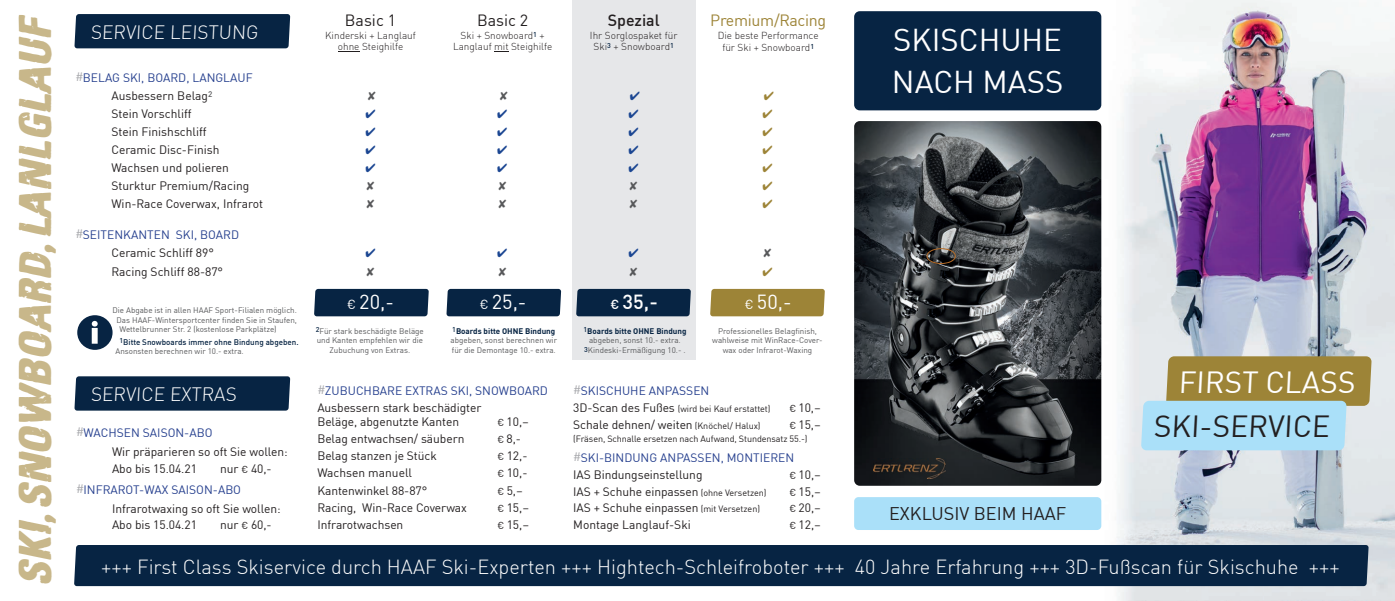
<style>
.page{position:relative;width:1395px;height:601px;background:#fff}
.page>*{position:absolute;margin:0;border:0;box-sizing:border-box;transform-origin:0 0}
.t1{font:44.7px "Intersport Headline";color:#c8b78a}
.t2{font:31px/41.8px "FFDIN Profor IIC";color:#fff}
.t3{font:30px "FFDIN Profor IIC";color:#231f20}
.t4{font:30px "FFDIN Profor IIC";color:#fff}
.t5{font:300 20px "FFDIN Profor IIC";color:#fff}
.t6{font:20px "FFDIN Profor IIC";color:#fff}
.t7{font:500 20px "FFDIN Profor IIC";color:#fff}
.t8{font:300 19px "FFDIN Profor IIC";color:#fff}
.t9{font:18px "FFDIN Profor IIC";color:#231f20}
.t10{font:16px "FFDIN Profor IIC";letter-spacing:-.02em;color:#9d8437}
.t11{font:16px "FFDIN Profor IIC";color:#231f20}
.t12{font:500 16px "FFDIN Profor IIC";color:#231f20}
.t13{font:12px/18.1px "FFDIN Profor IIC";letter-spacing:-.005em;color:#231f20}
.t14{font:12px/17.2px "FFDIN Profor IIC";color:#253f8e}
.t15{font:12px/18.1px "Zapf Dingbats ITC";color:#1b4692;text-align:justify}
.t16{font:12px/18.1px "Zapf Dingbats ITC";color:#9d8437}
.t17{font:300 10px/11px "FFDIN Profor IIC";color:#231f20;text-align:center}
.t18{font:9px "FFDIN Profor IIC";letter-spacing:-.01em;color:#231f20}
.t19{font:8px/9.6px "FFDIN Profor IIC";color:#57585a;text-align:center}
.t20{font:500 8px/9.6px "FFDIN Profor IIC";color:#072443}
.s1{color:#a8a9ad}
.s2{color:#253f8e}
.s3{font-size:13px}
.s4{font-weight:700;color:#072443}
.s5{font-weight:500;font-size:7px;color:#072443}
.s6{font-weight:400;color:#57585a}
.s7{color:#231f20}
.s8{font-size:10px;color:#231f20}
.s9{font-size:10px}
.s10{font-size:12px}
.s11{font-size:9px}
</style>
<div class="page">
<img style="left:1101px;top:0;width:294px;height:601px">
<div style="left:570px;top:0;width:128px;height:360px;background:#e6e7e9"></div>
<svg style="left:338px;top:51px;width:21px;height:1px"></svg>
<svg style="left:494px;top:51px;width:15px;height:1px"></svg>
<div style="left:564px;top:0;width:7px;height:360px;background:#fff"></div>
<div style="left:696px;top:0;width:8px;height:362px;background:#fff"></div>
<div style="left:446px;top:289px;width:115px;height:27px;background:#072443"></div>
<div style="left:576px;top:289px;width:115px;height:27px;background:#072443"></div>
<div style="left:710px;top:289px;width:115px;height:27px;background:#9d8437"></div>
<svg style="left:1141px;top:356px;width:230px;height:94px;background:#abbaa6"></svg>
<img style="left:854px;top:121px;width:247px;height:365px">
<img style="left:873px;top:458px;width:72px;height:20px">
<svg style="left:926px;top:248px;width:30px;height:16px"></svg>
<div style="left:74px;top:545px;width:1294px;height:41px;background:#072443"></div>
<div style="left:74px;top:14px;width:216px;height:34px;background:#072443"></div>
<div style="left:74px;top:376px;width:216px;height:35px;background:#072443"></div>
<div style="left:77px;top:315px;width:36px;height:35px;background:#072443;border-radius:50%"></div>
<svg style="left:92px;top:321px;width:6px;height:23px"></svg>
<div style="left:854px;top:11px;width:247px;height:99px;background:#072443;border-radius:6px"></div>
<div style="left:854px;top:497px;width:247px;height:33px;background:#aae0f9;border-radius:4px"></div>
<div style="left:314px;top:289px;width:115px;height:27px;background:#072443"></div>
<h1 class="t1" style="left:8px;top:587px;width:573px;rotate:-90deg">SKI, SNOWBOARD, LANLGLAUF</h1>
<h3 class="t8" style="left:91px;top:18px;width:170px">SERVICE LEISTUNG</h3>
<p class="t13" style="left:111px;top:67px;width:153px;text-indent:-36px"><span class="s1">#</span><span class="s2">BELAG SKI, BOARD, LANGLAUF<br></span>Ausbessern Belag<sup>2<br></sup>Stein Vorschliff<br>Stein Finishschliff<br>Ceramic Disc-Finish<br>Wachsen und polieren<br>Sturktur Premium/Racing<br>Win-Race Coverwax, Infrarot</p>
<p class="t13" style="left:111px;top:225px;width:129px;text-indent:-36px"><span class="s1">#</span><span class="s2">SEITENKANTEN SKI, BOARD<br></span>Ceramic Schliff 89°<br>Racing Schliff 88-87°</p>
<h3 class="t11" style="left:345px;top:8px;width:53px">Basic 1</h3>
<p class="t17" style="left:325px;top:29px;width:92px">Kinderski + Langlauf ohne Steighilfe</p>
<p class="t15" style="left:365px;top:105px;width:12px">✔ ✔ ✔ ✔</p>
<h3 class="t11" style="left:477px;top:8px;width:53px">Basic 2</h3>
<p class="t17" style="left:453px;top:29px;width:101px">Ski + Snowboard<sup>1</sup> +<br>Langlauf mit Steighilfe</p>
<p class="t15" style="left:497px;top:105px;width:12px">✔ ✔ ✔ ✔</p>
<h3 class="t12" style="left:608px;top:8px;width:54px">Spezial</h3>
<p class="t17" style="left:590px;top:29px;width:89px">Ihr Sorglospaket für<br>Ski<sup>3</sup> + Snowboard<sup>1</sup></p>
<h3 class="t10" style="left:710px;top:8px;width:117px">Premium/Racing</h3>
<p class="t17" style="left:718px;top:28px;width:102px;line-height:12.5px">Die beste Performance für Ski + Snowboard<sup>1</sup></p>
<p class="t15" style="left:628px;top:87px;width:13px;text-align:left">✔ ✔ ✔ ✔ ✔</p>
<p class="t16" style="left:762px;top:87px;width:13px">✔ ✔ ✔ ✔ ✔ ✔ ✔</p>
<h3 class="t6" style="left:347px;top:287px;width:48px"><span class="s3">€</span> 20,-</h3>
<h3 class="t6" style="left:480px;top:287px;width:48px"><span class="s3">€</span> 25,-</h3>
<h3 class="t7" style="left:610px;top:287px;width:49px"><span class="s3">€</span> 35,-</h3>
<h3 class="t6" style="left:745px;top:287px;width:48px"><span class="s3">€</span> 50,-</h3>
<p class="t19" style="left:583px;top:325px;width:105px"><sup>1</sup><span class="s4">Boards bitte OHNE Bindung </span>abgeben, sonst 10.- extra.<br><span class="s5">3</span>Kindeski-Ermäßigung 10.- .</p>
<p class="t19" style="left:113px;top:305px;width:186px">Die Abgabe ist in allen HAAF Sport-Filialen möglich.</p>
<p class="t19" style="left:117px;top:314px;width:182px">Das HAAF-Wintersportcenter finden Sie in Staufen,</p>
<p class="t19" style="left:120px;top:324px;width:159px">Wettelbrunner Str. 2 (kostenlose Parkplätze)</p>
<p class="t20" style="left:116px;top:336px;width:185px;text-indent:4px"><sup>1</sup>Bitte Snowboards immer ohne Bindung abgeben.<br><span class="s6">Ansonsten berechnen wir 10.- extra.</span></p>
<p class="t19" style="left:712px;top:325px;width:112px">Professionelles Belagfinish, wahlweise mit WinRace-Cover&shy;wax oder Infrarot-Waxing</p>
<p class="t19" style="left:316px;top:325px;width:109px"><sup>2</sup>Für stark beschädigte Beläge und Kanten empfehlen wir die<br>Zubuchung von Extras.</p>
<p class="t19" style="left:450px;top:325px;width:108px;text-align:left"><sup>1</sup><span class="s4">Boards bitte OHNE Bindung </span>abgeben, sonst berechnen wir für die Demontage 10.- extra.</p>
<h3 class="t8" style="left:91px;top:380px;width:149px">SERVICE EXTRAS</h3>
<p class="t13" style="left:112px;top:423px;width:177px;line-height:18.6px;text-indent:-36px"><span class="s1">#</span><span class="s2">WACHSEN SAISON-ABO<br></span>Wir präparieren so oft Sie wollen:</p>
<p class="t13" style="left:112px;top:458px;width:86px">Abo bis 15.04.21</p>
<p class="t14" style="left:76px;top:457px;width:197px;line-height:21.5px;text-indent:144px"><span class="s7">nur</span> <span class="s8">€</span> <span class="s7">40,- </span><span class="s1">#</span>INFRAROT-WAX SAISON-ABO</p>
<p class="t13" style="left:112px;top:499px;width:170px;line-height:16.5px">Infrarotwaxing so oft Sie wollen:<br>Abo bis 15.04.21</p>
<p class="t13" style="left:220px;top:515px;width:53px">nur <span class="s9">€</span> 60,-</p>
<p class="t14" style="left:317px;top:381px;width:232px"><span class="s1">#</span>ZUBUCHBARE EXTRAS SKI, SNOWBOARD<br><span class="s7">Ausbessern stark beschädigter</span></p>
<p class="t13" style="left:317px;top:411px;width:143px">Beläge, abgenutzte Kanten</p>
<p class="t13" style="left:497px;top:411px;width:33px"><span class="s9">€</span> 10,–</p>
<p class="t13" style="left:317px;top:429px;width:149px">Belag entwachsen/ säubern</p>
<p class="t13" style="left:497px;top:429px;width:25px"><span class="s9">€</span> 8,-</p>
<p class="t13" style="left:317px;top:446px;width:121px">Belag stanzen je Stück</p>
<p class="t13" style="left:497px;top:446px;width:32px"><span class="s9">€</span> 12,-</p>
<p class="t13" style="left:317px;top:463px;width:96px">Wachsen manuell</p>
<p class="t13" style="left:497px;top:463px;width:32px"><span class="s9">€</span> 10,-</p>
<p class="t13" style="left:317px;top:480px;width:111px">Kantenwinkel 88-87°</p>
<p class="t13" style="left:497px;top:480px;width:27px"><span class="s9">€</span> 5,–</p>
<p class="t13" style="left:317px;top:498px;width:151px">Racing, Win-Race Coverwax</p>
<p class="t13" style="left:497px;top:498px;width:33px"><span class="s9">€</span> 15,–</p>
<p class="t13" style="left:317px;top:515px;width:87px">Infrarotwachsen</p>
<p class="t13" style="left:497px;top:515px;width:33px"><span class="s9">€</span> 15,–</p>
<p class="t14" style="left:573px;top:381px;width:138px"><span class="s1">#</span>SKISCHUHE ANPASSEN</p>
<p class="t18" style="left:573px;top:402px;width:199px"><span class="s10">3D-Scan des Fußes</span> (wird bei Kauf erstattet)</p>
<p class="t13" style="left:789px;top:398px;width:33px"><span class="s9">€</span> 10,–</p>
<p class="t13" style="left:573px;top:414px;width:189px">Schale dehnen/ weiten <span class="s11">(Knöchel/ Halux)</span></p>
<p class="t13" style="left:789px;top:414px;width:33px"><span class="s9">€</span> 15,–</p>
<p class="t18" style="left:573px;top:431px;width:236px">(Fräsen, Schnalle ersetzen nach Aufwand, Stundensatz 55.-)</p>
<p class="t14" style="left:573px;top:448px;width:222px"><span class="s1">#</span>SKI-BINDUNG ANPASSEN, MONTIEREN<br><span class="s7">IAS Bindungseinstellung</span></p>
<p class="t13" style="left:789px;top:465px;width:33px"><span class="s9">€</span> 10,–</p>
<p class="t13" style="left:573px;top:481px;width:195px">IAS + Schuhe einpassen <span class="s11">(ohne Versetzen)</span></p>
<p class="t13" style="left:789px;top:481px;width:33px"><span class="s9">€</span> 15,–</p>
<p class="t13" style="left:573px;top:498px;width:188px">IAS + Schuhe einpassen <span class="s11">(mit Versetzen)</span></p>
<p class="t13" style="left:789px;top:498px;width:33px"><span class="s9">€</span> 20,–</p>
<p class="t13" style="left:573px;top:514px;width:119px">Montage Langlauf-Ski</p>
<p class="t13" style="left:789px;top:514px;width:33px"><span class="s9">€</span> 12,–</p>
<h2 class="t2" style="left:892px;top:17px;width:173px">SKISCHUHE<br>NACH MASS</h2>
<h3 class="t9" style="left:889px;top:500px;width:179px">EXKLUSIV BEIM HAAF</h3>
<h3 class="t4" style="left:1178px;top:359px;width:180px">FIRST CLASS</h3>
<h3 class="t3" style="left:1153px;top:404px;width:180px">SKI-SERVICE</h3>
<h3 class="t5" style="left:76px;top:551px;width:746px">+++ Ski, Snowboard, Langlauf +++ Jetzt buchen: 07633-939440 +++ intersport-haaf.de</h3>
<h3 class="t5" style="left:101px;top:551px;width:1240px">+++ First Class Skiservice durch HAAF Ski-Experten +++ Hightech-Schleifroboter +++ 40 Jahre Erfahrung +++ 3D-Fußscan für Skischuhe +++</h3>
</div>
